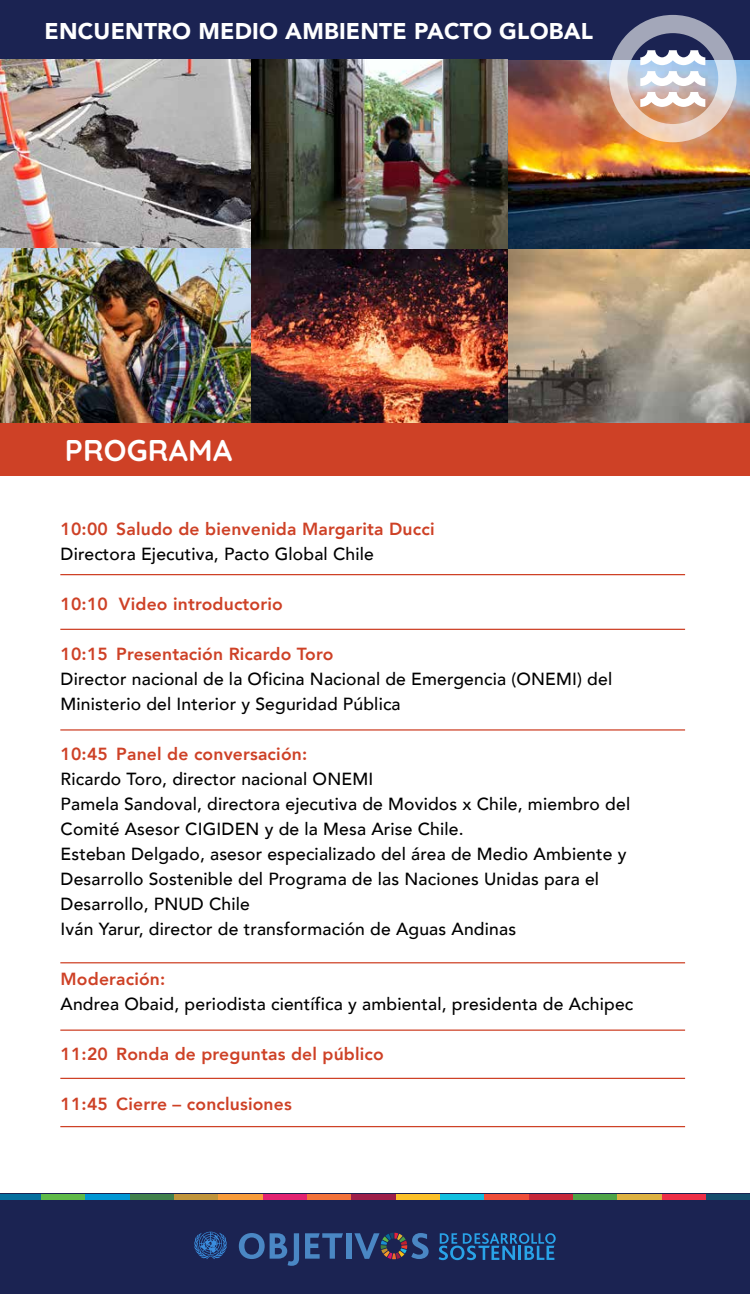
<style>
.page{position:relative;width:750px;height:1294px;background:#fff}
.page>*{position:absolute;margin:0;border:0;box-sizing:border-box;transform-origin:0 0}
.t1{font:300 30px "Quicksand";letter-spacing:.01em;color:#fff}
.t2{font:900 22.75px "Avenir";letter-spacing:.01em;color:#fff}
.t3{font:500 17.5px/25px "Avenir";letter-spacing:.01em;color:#000}
.t4{font:800 17.5px "Avenir";letter-spacing:.01em;color:#ce4126}
</style>
<div class="page">
<img style="left:0;top:60px;width:252px;height:363px">
<img style="left:508px;top:248px;width:242px;height:175px">
<img style="left:252px;top:248px;width:256px;height:175px">
<img style="left:252px;top:60px;width:498px;height:188px">
<div style="left:0;top:0;width:750px;height:60px;background:#1b2352"></div>
<svg style="left:609px;top:15px;width:128px;height:127px"></svg>
<div style="left:0;top:423px;width:750px;height:53px;background:#ce4126"></div>
<div style="left:0;top:1194px;width:750px;height:100px;background:#1b2352"></div>
<div style="left:706px;top:1194px;width:44px;height:5px;background:#154d6d"></div>
<div style="left:661px;top:1194px;width:45px;height:5px;background:#ed2f47"></div>
<div style="left:617px;top:1194px;width:44px;height:5px;background:#ddb141"></div>
<div style="left:573px;top:1194px;width:44px;height:5px;background:#4ea448"></div>
<div style="left:528px;top:1194px;width:45px;height:5px;background:#c6273a"></div>
<div style="left:484px;top:1194px;width:44px;height:5px;background:#ef4e3a"></div>
<div style="left:440px;top:1194px;width:44px;height:5px;background:#11bfe0"></div>
<div style="left:395px;top:1194px;width:45px;height:5px;background:#fbc029"></div>
<div style="left:351px;top:1194px;width:44px;height:5px;background:#9d1f4a"></div>
<div style="left:307px;top:1194px;width:44px;height:5px;background:#f2723a"></div>
<div style="left:262px;top:1194px;width:45px;height:5px;background:#e22371"></div>
<div style="left:218px;top:1194px;width:44px;height:5px;background:#f89c3a"></div>
<div style="left:174px;top:1194px;width:44px;height:5px;background:#c0943b"></div>
<div style="left:129px;top:1194px;width:45px;height:5px;background:#40804c"></div>
<div style="left:85px;top:1194px;width:44px;height:5px;background:#0096d4"></div>
<div style="left:41px;top:1194px;width:44px;height:5px;background:#5fba49"></div>
<div style="left:0;top:1194px;width:41px;height:5px;background:#046e9e"></div>
<svg style="left:194px;top:1231px;width:33px;height:28px"></svg>
<svg style="left:239px;top:1233px;width:60px;height:32px"></svg>
<svg style="left:305px;top:1233px;width:38px;height:25px"></svg>
<div style="left:346px;top:1233px;width:5px;height:25px;background:#4a87c4"></div>
<svg style="left:439px;top:1233px;width:117px;height:27px"></svg>
<svg style="left:354px;top:1232px;width:75px;height:27px"></svg>
<hr style="left:60px;top:574px;width:625px;height:1px;background:#ce4126">
<hr style="left:60px;top:629px;width:625px;height:1px;background:#ce4126">
<hr style="left:60px;top:729px;width:625px;height:1px;background:#ce4126">
<hr style="left:60px;top:962px;width:625px;height:1px;background:#ce4126">
<hr style="left:60px;top:1029px;width:625px;height:2px;background:#ce4126">
<hr style="left:60px;top:1077px;width:625px;height:2px;background:#ce4126">
<hr style="left:60px;top:1126px;width:625px;height:1px;background:#ce4126">
<h2 class="t2" style="left:44px;top:12px;width:550px">ENCUENTRO MEDIO AMBIENTE PACTO GLOBAL</h2>
<h1 class="t1" style="left:65px;top:427px;width:169px">PROGRAMA</h1>
<p class="t4" style="left:61px;top:515px;width:375px">10:00 Saludo de bienvenida Margarita Ducci</p>
<p class="t3" style="left:61px;top:540px;width:315px">Directora Ejecutiva, Pacto Global Chile</p>
<p class="t4" style="left:61px;top:590px;width:224px">10:10 Video introductorio</p>
<p class="t4" style="left:61px;top:640px;width:274px">10:15 Presentación Ricardo Toro</p>
<p class="t3" style="left:61px;top:665px;width:553px">Director nacional de la Oficina Nacional de Emergencia (ONEMI) del<br>Ministerio del Interior y Seguridad Pública</p>
<p class="t4" style="left:61px;top:740px;width:248px">10:45 Panel de conversación:</p>
<p class="t3" style="left:61px;top:765px;width:571px">Ricardo Toro, director nacional ONEMI<br>Pamela Sandoval, directora ejecutiva de Movidos x Chile, miembro del Comité Asesor CIGIDEN y de la Mesa Arise Chile.<br>Esteban Delgado, asesor especializado del área de Medio Ambiente y Desarrollo Sostenible del Programa de las Naciones Unidas para el Desarrollo, PNUD Chile<br>Iván Yarur, director de transformación de Aguas Andinas</p>
<p class="t4" style="left:61px;top:965px;width:106px">Moderación:</p>
<p class="t3" style="left:61px;top:990px;width:574px">Andrea Obaid, periodista científica y ambiental, presidenta de Achipec</p>
<p class="t4" style="left:61px;top:1040px;width:325px">11:20 Ronda de preguntas del público</p>
<p class="t4" style="left:61px;top:1090px;width:233px">11:45 Cierre – conclusiones</p>
</div>
